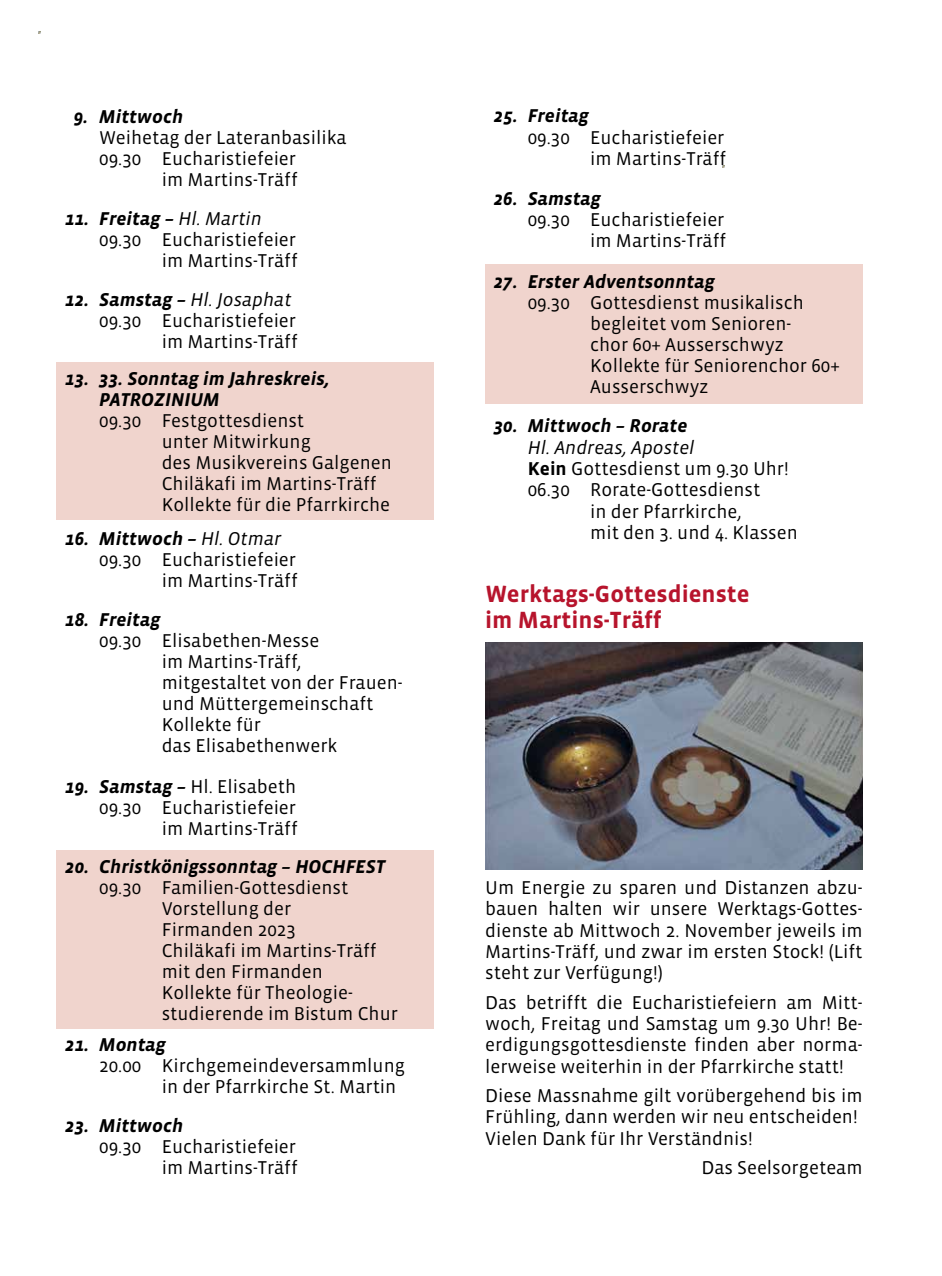
<style>
.page{position:relative;width:942px;height:1276px;background:#fff}
.page>*{position:absolute;margin:0;border:0;box-sizing:border-box;transform-origin:0 0}
.t1{font:700 24px/26.2px "Vista Sans";color:#b7142c}
.t2{font:19px/21px "Vista Sans";color:#000}
.t3{font:italic 700 19px/21px "Vista Sans";color:#000}
.t4{font:italic 19px "Vista Sans";color:#000}
.s1{font-weight:400}
.s2{font-weight:700;font-style:italic}
.s3{font-weight:700}
</style>
<div class="page">
<div style="left:57px;top:362px;width:377px;height:158px;background:#f0d4cd"></div>
<div style="left:57px;top:850px;width:377px;height:179px;background:#f0d4cd"></div>
<div style="left:485px;top:264px;width:377px;height:140px;background:#f0d4cd"></div>
<img style="left:485px;top:642px;width:377px;height:227px">
<p class="t3" style="left:74px;top:106px;width:111px">9. Mittwoch</p>
<p class="t2" style="left:99px;top:127px;width:249px">Weihetag der Lateranbasilika</p>
<p class="t2" style="left:99px;top:148px;width:198px">09.30 Eucharistiefeier</p>
<p class="t2" style="left:162px;top:169px;width:137px">im Martins-Träff</p>
<p class="t3" style="left:65px;top:208px;width:198px">11. Freitag – <span class="s1">Hl. Martin</span></p>
<p class="t2" style="left:99px;top:229px;width:198px">09.30 Eucharistiefeier</p>
<p class="t2" style="left:162px;top:250px;width:137px">im Martins-Träff</p>
<p class="t3" style="left:65px;top:289px;width:228px">12. Samstag – <span class="s1">Hl. Josaphat</span></p>
<p class="t2" style="left:99px;top:310px;width:198px">09.30 Eucharistiefeier</p>
<p class="t2" style="left:162px;top:331px;width:137px">im Martins-Träff</p>
<p class="t3" style="left:99px;top:369px;width:232px;text-indent:-34px">13. 33. Sonntag im Jahreskreis,<br>PATROZINIUM</p>
<p class="t2" style="left:162px;top:411px;width:231px;text-indent:-62px">09.30 Festgottesdienst<br>unter Mitwirkung<br>des Musikvereins Galgenen<br>Chiläkafi im Martins-Träff<br>Kollekte für die Pfarrkirche</p>
<p class="t3" style="left:65px;top:528px;width:217px">16. Mittwoch – <span class="s1">Hl. Otmar</span></p>
<p class="t2" style="left:99px;top:549px;width:198px">09.30 Eucharistiefeier</p>
<p class="t2" style="left:162px;top:570px;width:137px">im Martins-Träff</p>
<p class="t3" style="left:65px;top:609px;width:97px">18. Freitag</p>
<p class="t2" style="left:162px;top:630px;width:241px;text-indent:-62px">09.30 Elisabethen-Messe<br>im Martins-Träff, mitgestaltet von der Frauen&shy;und Müttergemeinschaft<br>Kollekte für<br>das Elisabethenwerk</p>
<p class="t2" style="left:65px;top:776px;width:234px;text-align:right"><span class="s2">19. Samstag –</span> Hl. Elisabeth<br>09.30 Eucharistiefeier<br>im Martins-Träff</p>
<p class="t3" style="left:65px;top:857px;width:321px">20. Christkönigssonntag – HOCHFEST</p>
<p class="t2" style="left:162px;top:878px;width:238px;text-indent:-62px">09.30 Familien-Gottesdienst<br>Vorstellung der<br>Firmanden 2023<br>Chiläkafi im Martins-Träff mit den Firmanden<br>Kollekte für Theologie&shy;studierende im Bistum Chur</p>
<p class="t3" style="left:65px;top:1034px;width:102px">21. Montag</p>
<p class="t2" style="left:162px;top:1055px;width:245px;text-indent:-62px">20.00 Kirchgemeindeversammlung in der Pfarrkirche St. Martin</p>
<p class="t3" style="left:65px;top:1115px;width:119px">23. Mittwoch</p>
<p class="t2" style="left:99px;top:1136px;width:200px;text-align:right">09.30 Eucharistiefeier im Martins-Träff</p>
<p class="t3" style="left:493px;top:106px;width:97px">25. Freitag</p>
<p class="t2" style="left:527px;top:127px;width:200px;text-align:right">09.30 Eucharistiefeier im Martins-Träff</p>
<p class="t3" style="left:493px;top:188px;width:109px">26. Samstag</p>
<p class="t2" style="left:527px;top:209px;width:200px;text-align:right">09.30 Eucharistiefeier im Martins-Träff</p>
<p class="t3" style="left:493px;top:271px;width:222px">27. Erster Adventsonntag</p>
<p class="t2" style="left:590px;top:292px;width:251px;text-indent:-62px">09.30 Gottesdienst musikalisch begleitet vom Senioren-<br>chor 60+ Ausserschwyz<br>Kollekte für Seniorenchor 60+<br>Ausserschwyz</p>
<p class="t3" style="left:493px;top:416px;width:195px">30. Mittwoch – Rorate</p>
<p class="t4" style="left:527px;top:437px;width:168px">Hl. Andreas, Apostel</p>
<p class="t2" style="left:527px;top:458px;width:262px"><span class="s3">Kein</span> Gottesdienst um 9.30 Uhr!</p>
<p class="t2" style="left:527px;top:480px;width:234px">06.30 Rorate-Gottesdienst</p>
<p class="t2" style="left:590px;top:501px;width:153px">in der Pfarrkirche,</p>
<p class="t2" style="left:590px;top:522px;width:209px">mit den 3. und 4. Klassen</p>
<p class="t1" style="left:485px;top:581px;width:266px">Werktags-Gottesdienste im Martins-Träff</p>
<p class="t2" style="left:485px;top:877px;width:379px;text-align:justify">Um Energie zu sparen und Distanzen abzu&shy;bauen halten wir unsere Werktags-Gottes&shy;dienste ab Mittwoch 2. November jeweils im Martins-Träff, und zwar im ersten Stock! (Lift steht zur Verfügung!)</p>
<p class="t2" style="left:485px;top:992px;width:379px;text-align:justify">Das betrifft die Eucharistiefeiern am Mitt&shy;woch, Freitag und Samstag um 9.30 Uhr! Be&shy;erdigungsgottesdienste finden aber norma&shy;lerweise weiterhin in der Pfarrkirche statt!</p>
<p class="t2" style="left:485px;top:1085px;width:379px">Diese Massnahme gilt vorübergehend bis im<br>Frühling, dann werden wir neu entscheiden!<br>Vielen Dank für Ihr Verständnis!</p>
<p class="t2" style="left:701px;top:1157px;width:163px">Das Seelsorgeteam</p>
</div>
